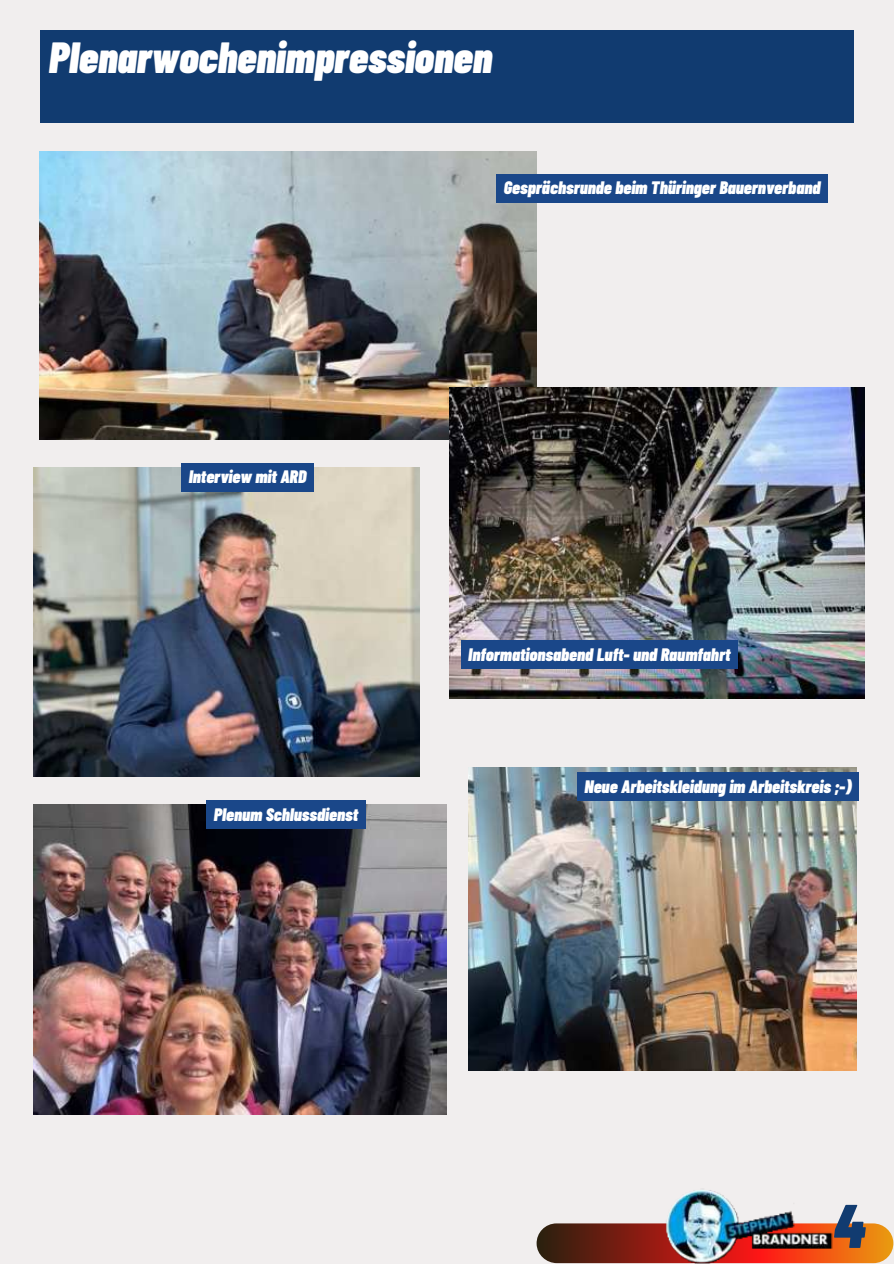
<style>
.page{position:relative;width:894px;height:1264px;background:#fff}
.page>*{position:absolute;margin:0;border:0;box-sizing:border-box;transform-origin:0 0}
.t1{font:italic 900 61.5px "Barlow Condensed";color:#113b70}
.t2{font:italic 900 43.5px "Barlow Condensed";color:#fff}
.t3{font:italic 900 18px "Barlow Condensed";color:#fff}
</style>
<div class="page">
<div style="left:0;top:0;width:893px;height:1263px;background:#f1eeee"></div>
<img style="left:468px;top:767px;width:388px;height:303px">
<svg style="left:536px;top:1223px;width:356px;height:40px;background:#96441c"></svg>
<img style="left:662px;top:1189px;width:171px;height:74px">
<div style="left:40px;top:30px;width:813px;height:93px;background:#113b70"></div>
<img style="left:40px;top:151px;width:496px;height:288px">
<img style="left:449px;top:387px;width:415px;height:311px">
<img style="left:34px;top:467px;width:386px;height:309px">
<img style="left:34px;top:805px;width:413px;height:309px">
<div style="left:496px;top:174px;width:331px;height:28px;background:#1a4789"></div>
<div style="left:181px;top:463px;width:133px;height:28px;background:#1a4789"></div>
<div style="left:461px;top:640px;width:276px;height:28px;background:#1a4789"></div>
<div style="left:577px;top:772px;width:281px;height:29px;background:#1a4789"></div>
<div style="left:206px;top:800px;width:159px;height:29px;background:#1a4789"></div>
<h2 class="t2" style="left:49px;top:27px;width:445px">Plenarwochenimpressionen</h2>
<p class="t3" style="left:503px;top:175px;width:318px">Gesprächsrunde beim Thüringer Bauernverband</p>
<p class="t3" style="left:189px;top:464px;width:119px">Interview mit ARD</p>
<p class="t3" style="left:468px;top:641px;width:264px">Informationsabend Luft- und Raumfahrt</p>
<p class="t3" style="left:214px;top:802px;width:146px">Plenum Schlussdienst</p>
<p class="t3" style="left:584px;top:773px;width:268px">Neue Arbeitskleidung im Arbeitskreis ;-)</p>
<h1 class="t1" style="left:833px;top:1182px;width:33px">4</h1>
</div>
